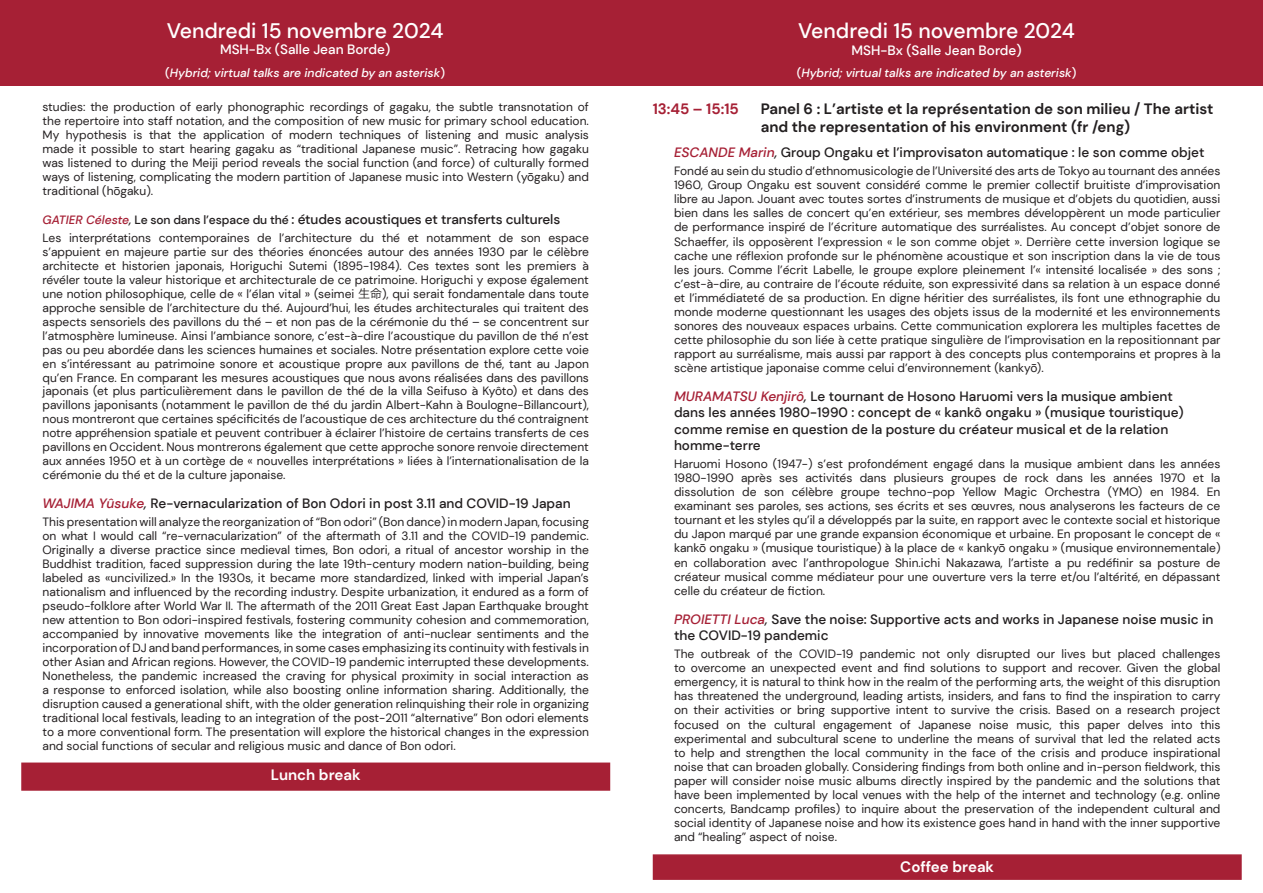
<style>
.page{position:relative;width:1263px;height:893px;background:#fff}
.page>*{position:absolute;margin:0;border:0;box-sizing:border-box;transform-origin:0 0}
.t1{font:500 21px "DM Sans";color:#fff}
.t2{font:700 15px/18.1px "DM Sans";color:#231f20}
.t3{font:700 15px "DM Sans";color:#fff}
.t4{font:700 15px "DM Sans";color:#a62035}
.t5{font:500 13.5px/16.4px "DM Sans";color:#231f20}
.t6{font:500 13.5px "DM Sans";color:#fff}
.t7{font:12px/14px "DM Sans";color:#231f20;text-align:justify}
.t8{font:italic 500 12px "DM Sans";color:#fff}
.s1{font-style:normal}
.s2{font-style:italic;font-size:12px;color:#a62035}
.s3{font-style:italic;font-size:12px}
.s4{font-size:12px}
.s5{font-family:"Hira Kaku Pro W3"}
.s6{font-style:italic;color:#a62035}
.s7{font-style:italic}
</style>
<div class="page">
<div style="left:653px;top:854px;width:589px;height:26px;background:#a62035;border:2px solid #a62035"></div>
<div style="left:21px;top:762px;width:589px;height:29px;background:#a62035;border:2px solid #a62035"></div>
<div style="left:0;top:0;width:1263px;height:86px;background:#a62035"></div>
<p class="t1" style="left:167px;top:18px;width:278px">Vendredi 15 novembre 2024</p>
<p class="t6" style="left:220px;top:41px;width:172px">MSH-Bx (Salle Jean Borde)</p>
<p class="t8" style="left:165px;top:65px;width:281px"><span class="s1">(</span>Hybrid; virtual talks are indicated by an asterisk<span class="s1">)</span></p>
<p class="t7" style="left:43px;top:100px;width:548px">studies: the production of early phonographic recordings of gagaku, the subtle transnotation of the repertoire into staff notation, and the composition of new music for primary school education.<br>My hypothesis is that the application of modern techniques of listening and music analysis made it possible to start hearing gagaku as “traditional Japanese music”. Retracing how gagaku was listened to during the Meiji period reveals the social function (and force) of culturally formed ways of listening, complicating the modern partition of Japanese music into Western (yōgaku) and traditional (hōgaku).</p>
<p class="t5" style="left:43px;top:211px;width:519px"><span class="s2">GATIER Céleste</span><span class="s3">,</span> <span class="s4">Le son dans l’espace du thé</span> : études acoustiques et transferts culturels</p>
<p class="t7" style="left:43px;top:231px;width:548px">Les interprétations contemporaines de l’architecture du thé et notamment de son espace s’appuient en majeure partie sur des théories énoncées autour des années 1930 par le célèbre architecte et historien japonais, Horiguchi Sutemi (1895-1984). Ces textes sont les premiers à révéler toute la valeur historique et architecturale de ce patrimoine. Horiguchi y expose également une notion philosophique, celle de « l’élan vital » (seimei <span class="s5">生命</span>), qui serait fondamentale dans toute approche sensible de l’architecture du thé. Aujourd’hui, les études architecturales qui traitent des aspects sensoriels des pavillons du thé – et non pas de la cérémonie du thé – se concentrent sur l’atmosphère lumineuse. Ainsi l’ambiance sonore, c’est-à-dire l’acoustique du pavillon de thé n’est pas ou peu abordée dans les sciences humaines et sociales. Notre présentation explore cette voie en s’intéressant au patrimoine sonore et acoustique propre aux pavillons de thé, tant au Japon qu’en France. En comparant les mesures acoustiques que nous avons réalisées dans des pavillons japonais (et plus particulièrement dans le pavillon de thé de la villa Seifuso à Kyôto) et dans des pavillons japonisants (notamment le pavillon de thé du jardin Albert-Kahn à Boulogne-Billancourt), nous montreront que certaines spécificités de l’acoustique de ces architecture du thé contraignent notre appréhension spatiale et peuvent contribuer à éclairer l’histoire de certains transferts de ces pavillons en Occident. Nous montrerons également que cette approche sonore renvoie directement aux années 1950 et à un cortège de « nouvelles interprétations » liées à l’internationalisation de la cérémonie du thé et de la culture japonaise.</p>
<p class="t5" style="left:43px;top:495px;width:530px"><span class="s6">WAJIMA Yûsuke</span><span class="s7">,</span> Re-vernacularization of Bon Odori in post 3.11 and COVID-19 Japan</p>
<p class="t7" style="left:43px;top:515px;width:548px">This presentation will analyze the reorganization of “Bon odori” (Bon dance) in modern Japan, focusing on what I would call “re-vernacularization” of the aftermath of 3.11 and the COVID-19 pandemic.<br>Originally a diverse practice since medieval times, Bon odori, a ritual of ancestor worship in the Buddhist tradition, faced suppression during the late 19th-century modern nation-building, being labeled as «uncivilized.» In the 1930s, it became more standardized, linked with imperial Japan’s nationalism and influenced by the recording industry. Despite urbanization, it endured as a form of pseudo-folklore after World War II. The aftermath of the 2011 Great East Japan Earthquake brought new attention to Bon odori-inspired festivals, fostering community cohesion and commemoration, accompanied by innovative movements like the integration of anti-nuclear sentiments and the incorporation of DJ and band performances, in some cases emphasizing its continuity with festivals in other Asian and African regions. However, the COVID-19 pandemic interrupted these developments.<br>Nonetheless, the pandemic increased the craving for physical proximity in social interaction as a response to enforced isolation, while also boosting online information sharing. Additionally, the disruption caused a generational shift, with the older generation relinquishing their role in organizing traditional local festivals, leading to an integration of the post-2011 “alternative” Bon odori elements to a more conventional form. The presentation will explore the historical changes in the expression and social functions of secular and religious music and dance of Bon odori.</p>
<p class="t3" style="left:271px;top:766px;width:91px">Lunch break</p>
<p class="t1" style="left:798px;top:18px;width:278px">Vendredi 15 novembre 2024</p>
<p class="t6" style="left:851px;top:41px;width:172px">MSH-Bx (Salle Jean Borde)</p>
<p class="t8" style="left:797px;top:66px;width:281px"><span class="s1">(</span>Hybrid; virtual talks are indicated by an asterisk<span class="s1">)</span></p>
<p class="t4" style="left:653px;top:99px;width:88px">13:45 – 15:15</p>
<p class="t2" style="left:761px;top:100px;width:454px">Panel 6 : L’artiste et la représentation de son milieu / The artist and the representation of his environment (fr /eng)</p>
<p class="t5" style="left:674px;top:144px;width:532px"><span class="s6">ESCANDE Marin</span><span class="s7">,</span> Group Ongaku et l’improvisaton automatique : le son comme objet</p>
<p class="t7" style="left:674px;top:164px;width:548px">Fondé au sein du studio d’ethnomusicologie de l’Université des arts de Tokyo au tournant des années 1960, Group Ongaku est souvent considéré comme le premier collectif bruitiste d’improvisation libre au Japon. Jouant avec toutes sortes d’instruments de musique et d’objets du quotidien, aussi bien dans les salles de concert qu’en extérieur, ses membres développèrent un mode particulier de performance inspiré de l’écriture automatique des surréalistes. Au concept d’objet sonore de Schaeffer, ils opposèrent l’expression « le son comme objet ». Derrière cette inversion logique se cache une réflexion profonde sur le phénomène acoustique et son inscription dans la vie de tous les jours. Comme l’écrit Labelle, le groupe explore pleinement l’« intensité localisée » des sons ; c’est-à-dire, au contraire de l’écoute réduite, son expressivité dans sa relation à un espace donné et l’immédiateté de sa production. En digne héritier des surréalistes, ils font une ethnographie du monde moderne questionnant les usages des objets issus de la modernité et les environnements sonores des nouveaux espaces urbains. Cette communication explorera les multiples facettes de cette philosophie du son liée à cette pratique singulière de l’improvisation en la repositionnant par rapport au surréalisme, mais aussi par rapport à des concepts plus contemporains et propres à la scène artistique japonaise comme celui d’environnement (kankyō).</p>
<p class="t5" style="left:674px;top:388px;width:511px"><span class="s6">MURAMATSU Kenjirô</span><span class="s7">,</span> Le tournant de Hosono Haruomi vers la musique ambient dans les années 1980-1990 : concept de « kankô ongaku » (musique touristique) comme remise en question de la posture du créateur musical et de la relation homme-terre</p>
<p class="t7" style="left:674px;top:457px;width:548px">Haruomi Hosono (1947-) s’est profondément engagé dans la musique ambient dans les années 1980-1990 après ses activités dans plusieurs groupes de rock dans les années 1970 et la dissolution de son célèbre groupe techno-pop Yellow Magic Orchestra (YMO) en 1984. En examinant ses paroles, ses actions, ses écrits et ses œuvres, nous analyserons les facteurs de ce tournant et les styles qu’il a développés par la suite, en rapport avec le contexte social et historique du Japon marqué par une grande expansion économique et urbaine. En proposant le concept de « kankō ongaku » (musique touristique) à la place de « kankyō ongaku » (musique environnementale) en collaboration avec l’anthropologue Shin.ichi Nakazawa, l’artiste a pu redéfinir sa posture de créateur musical comme médiateur pour une ouverture vers la terre et/ou l’altérité, en dépassant celle du créateur de fiction.</p>
<p class="t5" style="left:674px;top:611px;width:541px"><span class="s6">PROIETTI Luca</span><span class="s7">,</span> Save the noise: Supportive acts and works in Japanese noise music in the COVID-19 pandemic</p>
<p class="t7" style="left:674px;top:647px;width:548px">The outbreak of the COVID-19 pandemic not only disrupted our lives but placed challenges to overcome an unexpected event and find solutions to support and recover. Given the global emergency, it is natural to think how in the realm of the performing arts, the weight of this disruption has threatened the underground, leading artists, insiders, and fans to find the inspiration to carry on their activities or bring supportive intent to survive the crisis. Based on a research project focused on the cultural engagement of Japanese noise music, this paper delves into this experimental and subcultural scene to underline the means of survival that led the related acts to help and strengthen the local community in the face of the crisis and produce inspirational noise that can broaden globally. Considering findings from both online and in-person fieldwork, this paper will consider noise music albums directly inspired by the pandemic and the solutions that have been implemented by local venues with the help of the internet and technology (e.g. online concerts, Bandcamp profiles) to inquire about the preservation of the independent cultural and social identity of Japanese noise and how its existence goes hand in hand with the inner supportive and “healing” aspect of noise.</p>
<p class="t3" style="left:900px;top:857px;width:95px">Coffee break</p>
</div>
